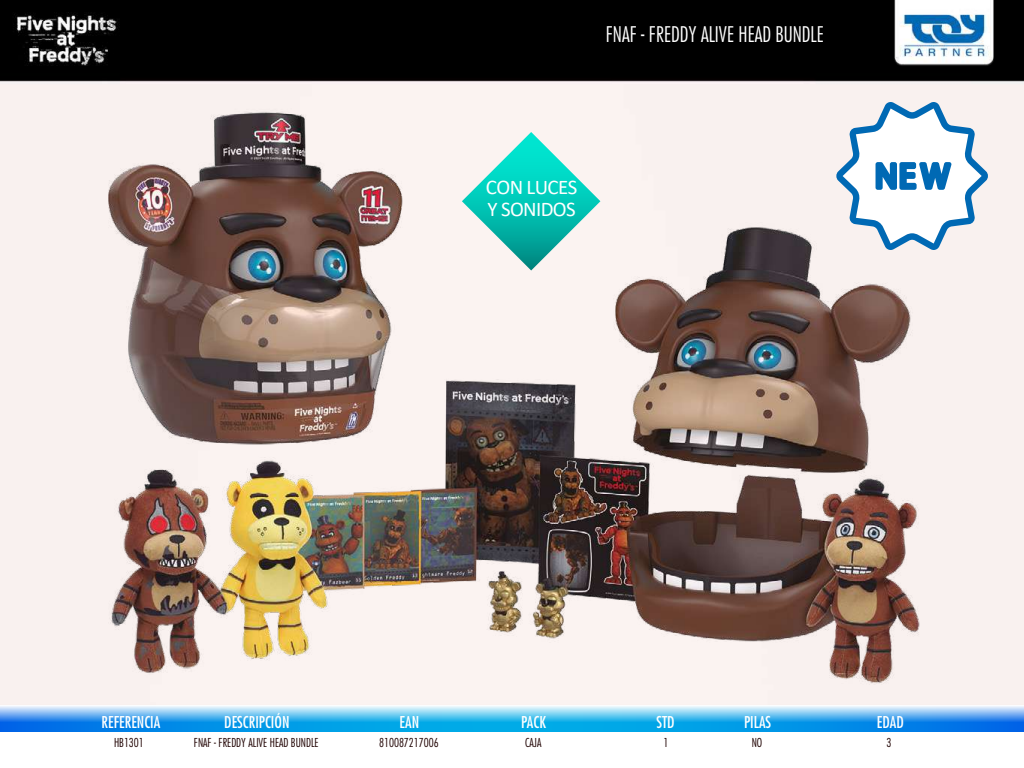
<style>
.page{position:relative;width:1024px;height:768px;background:#fff}
.page>*{position:absolute;margin:0;border:0;box-sizing:border-box;transform-origin:0 0}
.t1{font:300 condensed 21px "Futura";color:#fff}
.t2{font:20.9px/22.4px "Calibri";letter-spacing:-.03em;color:#feffff}
.t3{font:condensed 15.9px "Futura";color:#fff}
.t4{font:300 condensed 12px "Futura";color:#1f0000}
</style>
<div class="page">
<img style="left:0;top:0;width:1024px;height:705px">
<svg style="left:0;top:706px;width:1024px;height:26px;background:#2da4eb"></svg>
<img style="left:888px;top:0;width:115px;height:143px">
<img style="left:49px;top:92px;width:900px;height:620px">
<svg style="left:836px;top:102px;width:153px;height:148px"></svg>
<h1 class="t1" style="left:606px;top:22px;width:220px">FNAF - FREDDY ALIVE HEAD BUNDLE</h1>
<h2 class="t2" style="left:486px;top:175px;width:93px">CON LUCES<br>Y SONIDOS</h2>
<h3 class="t3" style="left:102px;top:712px;width:60px">REFERENCIA</h3>
<h3 class="t3" style="left:224px;top:712px;width:67px">DESCRIPCIÓN</h3>
<h3 class="t3" style="left:400px;top:712px;width:21px">EAN</h3>
<h3 class="t3" style="left:521px;top:712px;width:26px">PACK</h3>
<h3 class="t3" style="left:657px;top:712px;width:20px">STD</h3>
<h3 class="t3" style="left:744px;top:712px;width:29px">PILAS</h3>
<h3 class="t3" style="left:877px;top:712px;width:28px">EDAD</h3>
<p class="t4" style="left:114px;top:735px;width:31px">HB1301</p>
<p class="t4" style="left:194px;top:735px;width:126px">FNAF - FREDDY ALIVE HEAD BUNDLE</p>
<p class="t4" style="left:379px;top:735px;width:61px">810087217006</p>
<p class="t4" style="left:525px;top:735px;width:18px">CAJA</p>
<p class="t4" style="left:663px;top:735px;width:6px">1</p>
<p class="t4" style="left:752px;top:735px;width:12px">NO</p>
<p class="t4" style="left:887px;top:735px;width:6px">3</p>
</div>
